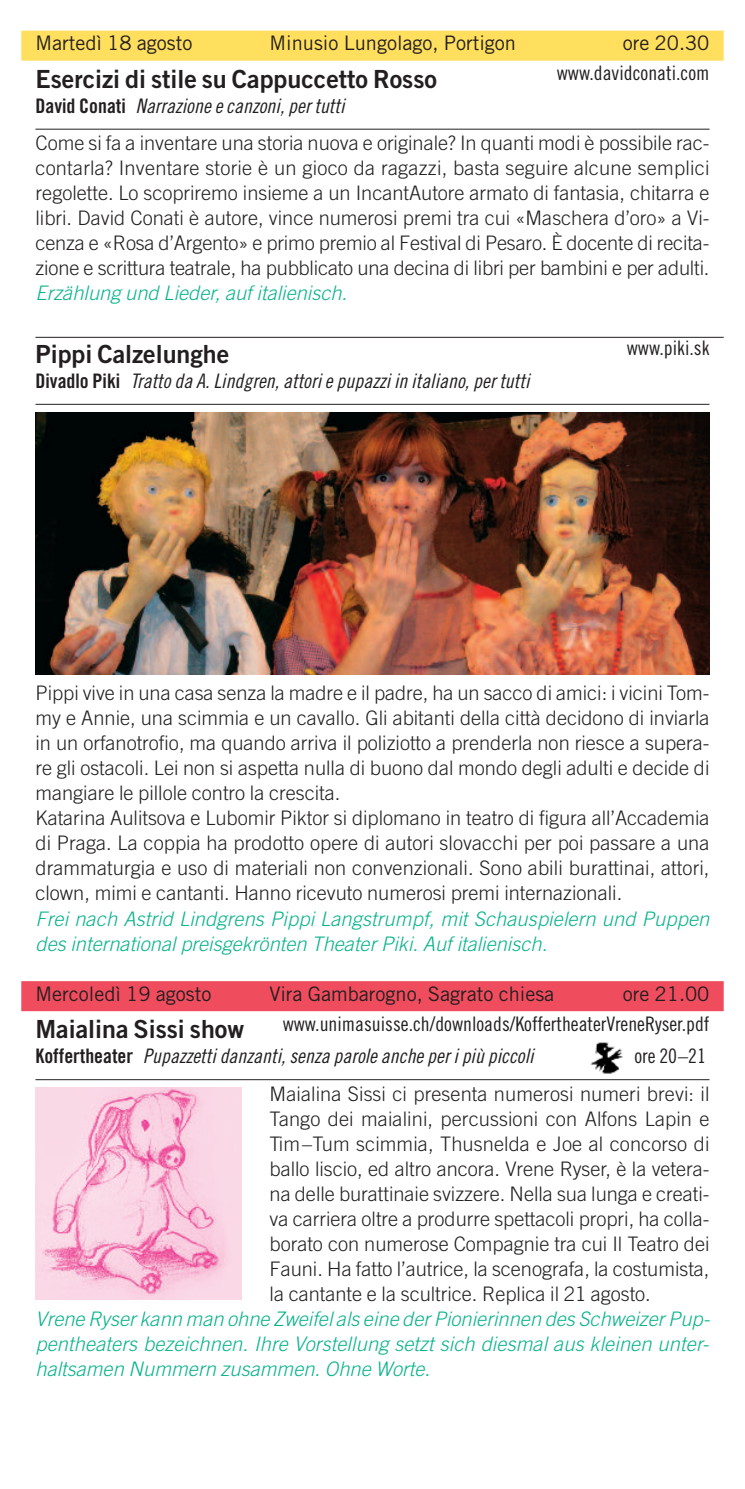
<style>
.page{position:relative;width:745px;height:1489px;background:#fff}
.page>*{position:absolute;margin:0;border:0;box-sizing:border-box;transform-origin:0 0}
.t1{font:25px "Trade Gothic Bold Two";color:#231f20}
.t2{font:300 20px/25px "Trade Gothic";color:#231f20;text-align:justify}
.t3{font:italic 300 20px/25px "Trade Gothic";letter-spacing:.005em;color:#0ab38d}
.t4{font:20px "Trade Gothic Cond Eighteen Obl";color:#231f20}
.t5{font:20px "Trade Gothic";color:#231f20}
.t6{font:20px "Trade Gothic Cond Eighteen";color:#231f20}
.s1{font-family:"Trade Gothic Bold Cond Twenty"}
</style>
<div class="page">
<div style="left:21px;top:31px;width:702px;height:30px;background:#ffdf5d"></div>
<hr style="left:35px;top:129px;width:674px;height:1px;background:#231f20">
<hr style="left:35px;top:337px;width:688px;height:1px;background:#231f20">
<hr style="left:35px;top:404px;width:674px;height:1px;background:#231f20">
<div style="left:21px;top:981px;width:702px;height:30px;background:#ef4d5e"></div>
<hr style="left:35px;top:1079px;width:674px;height:1px;background:#231f20">
<img style="left:35px;top:412px;width:674px;height:263px">
<img style="left:590px;top:1042px;width:33px;height:32px">
<img style="left:35px;top:1087px;width:206px;height:212px">
<p class="t5" style="left:35px;top:36px;width:158px">Martedì 18 agosto</p>
<p class="t5" style="left:269px;top:36px;width:248px">Minusio Lungolago, Portigon</p>
<p class="t5" style="left:622px;top:36px;width:88px">ore 20.30</p>
<p class="t1" style="left:35px;top:69px;width:403px">Esercizi di stile su Cappuccetto Rosso</p>
<p class="t6" style="left:556px;top:66px;width:154px">www.davidconati.com</p>
<p class="t4" style="left:35px;top:98px;width:310px"><span class="s1">David Conati</span> Narrazione e canzoni, per tutti</p>
<p class="t2" style="left:35px;top:132px;width:675px">Come si fa a inventare una storia nuova e originale? In quanti modi è possibile rac&shy;contarla? Inventare storie è un gioco da ragazzi, basta seguire alcune semplici regolette. Lo scopriremo insieme a un IncantAutore armato di fantasia, chitarra e libri. David Conati è autore, vince numerosi premi tra cui «Maschera d’oro» a Vi&shy;cenza e «Rosa d’Argento» e primo premio al Festival di Pesaro. È docente di recita&shy;zione e scrittura teatrale, ha pubblicato una decina di libri per bambini e per adulti.</p>
<p class="t3" style="left:35px;top:282px;width:313px">Erzählung und Lieder, auf italienisch.</p>
<p class="t1" style="left:35px;top:344px;width:195px">Pippi Calzelunghe</p>
<p class="t6" style="left:626px;top:341px;width:84px">www.piki.sk</p>
<p class="t4" style="left:35px;top:373px;width:495px"><span class="s1">Divadlo Piki</span> Tratto da A. Lindgren, attori e pupazzi in italiano, per tutti</p>
<p class="t2" style="left:35px;top:682px;width:675px;text-align:left">Pippi vive in una casa senza la madre e il padre, ha un sacco di amici: i vicini Tom&shy;my e Annie, una scimmia e un cavallo. Gli abitanti della città decidono di inviarla in un orfanotrofio, ma quando arriva il poliziotto a prenderla non riesce a supera&shy;re gli ostacoli. Lei non si aspetta nulla di buono dal mondo degli adulti e decide di mangiare le pillole contro la crescita.<br>Katarina Aulitsova e Lubomir Piktor si diplomano in teatro di figura all’Accademia di Praga. La coppia ha prodotto opere di autori slovacchi per poi passare a una drammaturgia e uso di materiali non convenzionali. Sono abili burattinai, attori, clown, mimi e cantanti. Hanno ricevuto numerosi premi internazionali.</p>
<p class="t3" style="left:35px;top:907px;width:675px">Frei nach Astrid Lindgrens Pippi Langstrumpf, mit Schauspielern und Puppen des international preisgekrönten Theater Piki. Auf italienisch.</p>
<p class="t5" style="left:35px;top:986px;width:177px">Mercoledì 19 agosto</p>
<p class="t5" style="left:269px;top:986px;width:286px">Vira Gambarogno, Sagrato chiesa</p>
<p class="t5" style="left:622px;top:986px;width:88px">ore 21.00</p>
<p class="t1" style="left:35px;top:1019px;width:210px">Maialina Sissi show</p>
<p class="t6" style="left:282px;top:1016px;width:428px">www.unimasuisse.ch/downloads/KoffertheaterVreneRyser.pdf</p>
<p class="t4" style="left:35px;top:1048px;width:499px"><span class="s1">Koffertheater</span> Pupazzetti danzanti, senza parole anche per i più piccoli</p>
<p class="t6" style="left:634px;top:1048px;width:73px">ore 20–21</p>
<p class="t2" style="left:269px;top:1082px;width:441px">Maialina Sissi ci presenta numerosi numeri brevi: il Tango dei maialini, percussioni con Alfons Lapin e Tim–Tum scimmia, Thusnelda e Joe al concorso di ballo liscio, ed altro ancora. Vrene Ryser, è la vetera&shy;na delle burattinaie svizzere. Nella sua lunga e creati&shy;va carriera oltre a produrre spettacoli propri, ha colla&shy;borato con numerose Compagnie tra cui Il Teatro dei Fauni. Ha fatto l’autrice, la scenografa, la costumista, la cantante e la scultrice. Replica il 21 agosto.</p>
<p class="t3" style="left:35px;top:1307px;width:674px;text-align:justify">Vrene Ryser kann man ohne Zweifel als eine der Pionierinnen des Schweizer Pup&shy;pentheaters bezeichnen. Ihre Vorstellung setzt sich diesmal aus kleinen unter&shy;haltsamen Nummern zusammen. Ohne Worte.</p>
</div>
